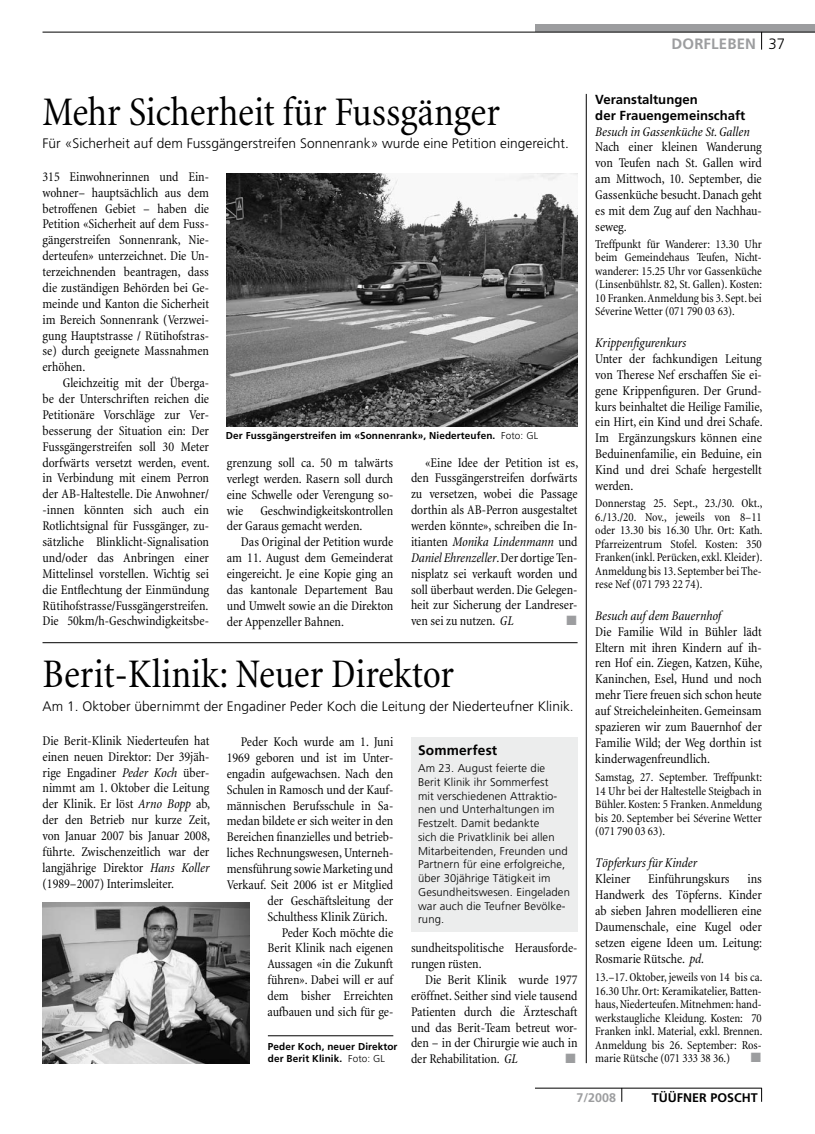
<style>
.page{position:relative;width:815px;height:1134px;background:#fff}
.page>*{position:absolute;margin:0;border:0;box-sizing:border-box;transform-origin:0 0}
.t1{font:condensed 41.25px "Minion";letter-spacing:-.005em;color:#000}
.t2{font:700 15px "Frutiger";letter-spacing:.01em;color:#9c9d9f}
.t3{font:300 13.75px "Frutiger";color:#000}
.t4{font:700 13.75px "Frutiger";letter-spacing:.01em;color:#000}
.t5{font:condensed 13.5px/15.9px "Minion";letter-spacing:-.005em;color:#000;text-align:justify}
.t6{font:italic condensed 13.5px "Minion";letter-spacing:-.005em;color:#000}
.t7{font:13.5px "Zapf Dingbats ITC";color:#9c9d9f}
.t8{font:700 13.12px/15.9px "Frutiger";color:#000}
.t9{font:700 12.5px "Frutiger";letter-spacing:.005em;color:#000}
.t10{font:700 12.5px "Frutiger";color:#9c9d9f}
.t11{font:condensed 12.25px/13.5px "Minion";color:#000;text-align:justify}
.t12{font:300 11.25px/13.8px "Frutiger";letter-spacing:.01em;color:#000}
.t13{font:700 10px/12.5px "Frutiger";letter-spacing:.01em;color:#000}
.s1{font-weight:300;color:#000}
.s2{font-weight:300}
.s3{font-style:italic}
</style>
<div class="page">
<div style="left:535px;top:25px;width:280px;height:7px;background:#9c9d9f"></div>
<hr style="left:43px;top:32px;width:772px;height:1px;background:#000">
<svg style="left:761px;top:33px;width:1px;height:17px"></svg>
<hr style="left:535px;top:1088px;width:227px;height:1px;background:#000">
<svg style="left:761px;top:1088px;width:1px;height:14px"></svg>
<svg style="left:622px;top:1088px;width:1px;height:14px"></svg>
<hr style="left:43px;top:642px;width:535px;height:1px;background:#000">
<div style="left:411px;top:737px;width:167px;height:195px;background:#eceded"></div>
<hr style="left:586px;top:94px;width:1px;height:969px;background:#000">
<hr style="left:268px;top:1035px;width:125px;height:1px;background:#000">
<img style="left:227px;top:174px;width:351px;height:252px">
<img style="left:43px;top:902px;width:207px;height:161px">
<p class="t2" style="left:672px;top:35px;width:115px">DORFLEBEN <span class="s1">37</span></p>
<h1 class="t1" style="left:43px;top:90px;width:459px">Mehr Sicherheit für Fussgänger</h1>
<p class="t3" style="left:43px;top:136px;width:528px">Für «Sicherheit auf dem Fussgängerstreifen Sonnenrank» wurde eine Petition eingereicht.</p>
<p class="t5" style="left:43px;top:169px;width:168px">315 Einwohnerinnen und Ein&shy;wohner– hauptsächlich aus dem betroffenen Gebiet – haben die Petition «Sicherheit auf dem Fuss&shy;gängerstreifen Sonnenrank, Nie&shy;derteufen» unterzeichnet. Die Un&shy;terzeichnenden beantragen, dass die zuständigen Behörden bei Ge&shy;meinde und Kanton die Sicherheit im Bereich Sonnenrank (Verzwei&shy;gung Hauptstrasse / Rütihofstras&shy;se) durch geeignete Massnahmen erhöhen.</p>
<p class="t5" style="left:43px;top:375px;width:169px;text-indent:20px">Gleichzeitig mit der Überga&shy;be der Unterschriften reichen die Petitionäre Vorschläge zur Ver&shy;besserung der Situation ein: Der Fussgängerstreifen soll 30 Meter dorfwärts versetzt werden, event. in Verbindung mit einem Perron der AB-Haltestelle. Die Anwohner/ -innen könnten sich auch ein Rotlichtsignal für Fussgänger, zu&shy;sätzliche Blinklicht-Signalisation und/oder das Anbringen einer Mittelinsel vorstellen. Wichtig sei die Entflechtung der Einmündung Rütihofstrasse/Fussgängerstreifen.<br>Die 50km/h-Geschwindigkeitsbe-</p>
<p class="t13" style="left:226px;top:430px;width:314px">Der Fussgängerstreifen im «Sonnenrank», Niederteufen. <span class="s2">Foto: GL</span></p>
<p class="t5" style="left:227px;top:455px;width:168px">grenzung soll ca. 50 m talwärts verlegt werden. Rasern soll durch eine Schwelle oder Verengung so&shy;wie Geschwindigkeitskontrollen der Garaus gemacht werden.</p>
<p class="t5" style="left:227px;top:534px;width:168px;text-indent:14px">Das Original der Petition wurde am 11. August dem Gemeinderat eingereicht. Je eine Kopie ging an das kantonale Departement Bau und Umwelt sowie an die Direkton der Appenzeller Bahnen.</p>
<p class="t5" style="left:411px;top:455px;width:169px;text-indent:14px">«Eine Idee der Petition ist es, den Fussgängerstreifen dorfwärts zu versetzen, wobei die Passage dorthin als AB-Perron ausgestaltet werden könnte», schreiben die In&shy;itianten <span class="s3">Monika Lindenmann</span> und <span class="s3">Daniel Ehrenzeller</span>. Der dortige Ten&shy;nisplatz sei verkauft worden und soll überbaut werden. Die Gelegen&shy;heit zur Sicherung der Landreser&shy;ven sei zu nutzen. <span class="s3">GL</span></p>
<p class="t7" style="left:566px;top:614px;width:12px">■</p>
<h1 class="t1" style="left:43px;top:653px;width:413px">Berit-Klinik: Neuer Direktor</h1>
<p class="t3" style="left:43px;top:698px;width:533px">Am 1. Oktober übernimmt der Engadiner Peder Koch die Leitung der Niederteufner Klinik.</p>
<p class="t5" style="left:43px;top:733px;width:169px">Die Berit-Klinik Niederteufen hat einen neuen Direktor: Der 39jäh&shy;rige Engadiner <span class="s3">Peder Koch</span> über&shy;nimmt am 1. Oktober die Leitung der Klinik. Er löst <span class="s3">Arno Bopp</span> ab, der den Betrieb nur kurze Zeit, von Januar 2007 bis Januar 2008, führte. Zwischenzeitlich war der langjährige Direktor <span class="s3">Hans Koller </span>(1989–2007) Interimsleiter.</p>
<p class="t5" style="left:241px;top:734px;width:154px">Peder Koch wurde am 1. Juni</p>
<p class="t4" style="left:418px;top:742px;width:81px">Sommerfest</p>
<p class="t12" style="left:418px;top:761px;width:153px">Am 23. August feierte die<br>Berit Klinik ihr Sommerfest<br>mit verschiedenen Attraktio&shy;nen und Unterhaltungen im<br>Festzelt. Damit bedankte<br>sich die Privatklinik bei allen<br>Mitarbeitenden, Freunden und<br>Partnern für eine erfolgreiche, über 30jährige Tätigkeit im<br>Gesundheitswesen. Eingeladen war auch die Teufner Bevölke&shy;rung.</p>
<p class="t5" style="left:227px;top:750px;width:168px">1969 geboren und ist im Unter-</p>
<p class="t5" style="left:227px;top:766px;width:168px">engadin aufgewachsen. Nach den</p>
<p class="t5" style="left:227px;top:782px;width:168px">Schulen in Ramosch und der Kauf-</p>
<p class="t5" style="left:227px;top:798px;width:168px">männischen Berufsschule in Sa-</p>
<p class="t5" style="left:227px;top:813px;width:168px">medan bildete er sich weiter in den</p>
<p class="t5" style="left:227px;top:829px;width:168px">Bereichen finanzielles und betrieb-</p>
<p class="t5" style="left:227px;top:845px;width:168px">liches Rechnungswesen, Unterneh-</p>
<p class="t5" style="left:227px;top:861px;width:168px">mensführung sowie Marketing und</p>
<p class="t5" style="left:227px;top:877px;width:168px">Verkauf. Seit 2006 ist er Mitglied</p>
<p class="t5" style="left:268px;top:893px;width:127px">der Geschäftsleitung der</p>
<p class="t5" style="left:268px;top:909px;width:122px">Schulthess Klinik Zürich.</p>
<p class="t5" style="left:282px;top:925px;width:113px">Peder Koch möchte die</p>
<p class="t5" style="left:268px;top:940px;width:127px">Berit Klinik nach eigenen</p>
<p class="t5" style="left:268px;top:956px;width:127px">Aussagen «in die Zukunft</p>
<p class="t5" style="left:268px;top:972px;width:127px">führen». Dabei will er auf</p>
<p class="t5" style="left:268px;top:988px;width:127px">dem bisher Erreichten</p>
<p class="t5" style="left:268px;top:1004px;width:127px">aufbauen und sich für ge-</p>
<p class="t5" style="left:411px;top:940px;width:168px">sundheitspolitische Herausforde&shy;rungen rüsten.</p>
<p class="t5" style="left:411px;top:972px;width:168px;text-indent:14px">Die Berit Klinik wurde 1977 eröffnet. Seither sind viele tausend Patienten durch die Ärzteschaft und das Berit-Team betreut wor&shy;den – in der Chirurgie wie auch in der Rehabilitation. <span class="s3">GL</span></p>
<p class="t13" style="left:268px;top:1040px;width:131px">Peder Koch, neuer Direktor der Berit Klinik. <span class="s2">Foto: GL</span></p>
<p class="t7" style="left:566px;top:1052px;width:12px">■</p>
<p class="t8" style="left:595px;top:91px;width:152px">Veranstaltungen<br>der Frauengemeinschaft</p>
<p class="t6" style="left:595px;top:124px;width:156px">Besuch in Gassenküche St. Gallen</p>
<p class="t5" style="left:595px;top:139px;width:168px">Nach einer kleinen Wanderung von Teufen nach St. Gallen wird am Mittwoch, 10. September, die Gassenküche besucht. Danach geht es mit dem Zug auf den Nachhau&shy;seweg.</p>
<p class="t11" style="left:595px;top:237px;width:168px">Treffpunkt für Wanderer: 13.30 Uhr beim Gemeindehaus Teufen, Nicht&shy;wanderer: 15.25 Uhr vor Gassenküche (Linsenbühlstr. 82, St. Gallen). Kosten:<br>10 Franken. Anmeldung bis 3. Sept. bei Séverine Wetter (071 790 03 63).</p>
<p class="t6" style="left:595px;top:336px;width:92px">Krippenfigurenkurs</p>
<p class="t5" style="left:595px;top:351px;width:169px">Unter der fachkundigen Leitung von Therese Nef erschaffen Sie ei&shy;gene Krippenfiguren. Der Grund&shy;kurs beinhaltet die Heilige Familie, ein Hirt, ein Kind und drei Schafe.<br>Im Ergänzungskurs können eine Beduinenfamilie, ein Beduine, ein Kind und drei Schafe hergestellt werden.</p>
<p class="t11" style="left:595px;top:497px;width:169px">Donnerstag 25. Sept., 23./30. Okt., 6./13./20. Nov., jeweils von 8–11 oder 13.30 bis 16.30 Uhr. Ort: Kath.<br>Pfarreizentrum Stofel. Kosten: 350<br>Franken(inkl. Perücken, exkl. Kleider).<br>Anmeldung bis 13. September bei The&shy;rese Nef (071 793 22 74).</p>
<p class="t6" style="left:595px;top:608px;width:127px">Besuch auf dem Bauernhof</p>
<p class="t5" style="left:595px;top:624px;width:169px">Die Familie Wild in Bühler lädt Eltern mit ihren Kindern auf ih&shy;ren Hof ein. Ziegen, Katzen, Kühe, Kaninchen, Esel, Hund und noch mehr Tiere freuen sich schon heute auf Streicheleinheiten. Gemeinsam spazieren wir zum Bauernhof der Familie Wild; der Weg dorthin ist kinderwagenfreundlich.</p>
<p class="t11" style="left:595px;top:771px;width:168px">Samstag, 27. September. Treffpunkt:<br>14 Uhr bei der Haltestelle Steigbach in Bühler. Kosten: 5 Franken. Anmeldung bis 20. September bei Séverine Wetter (071 790 03 63).</p>
<p class="t6" style="left:595px;top:856px;width:103px">Töpferkurs für Kinder</p>
<p class="t5" style="left:595px;top:871px;width:37px">Kleiner</p>
<p class="t5" style="left:648px;top:871px;width:83px">Einführungskurs</p>
<p class="t5" style="left:595px;top:871px;width:168px;text-indent:152px">ins Handwerk des Töpferns. Kinder ab sieben Jahren modellieren eine Daumenschale, eine Kugel oder setzen eigene Ideen um. Leitung:<br>Rosmarie Rütsche. <span class="s3">pd.</span></p>
<p class="t11" style="left:595px;top:971px;width:169px">13.–17. Oktober, jeweils von 14 bis ca.<br>16.30 Uhr. Ort: Keramikatelier, Batten&shy;haus, Niederteufen. Mitnehmen: hand&shy;werkstaugliche Kleidung. Kosten: 70<br>Franken inkl. Material, exkl. Brennen.<br>Anmeldung bis 26. September: Ros&shy;marie Rütsche (071 333 38 36.)</p>
<p class="t7" style="left:751px;top:1051px;width:12px">■</p>
<p class="t10" style="left:576px;top:1090px;width:41px">7/2008</p>
<p class="t9" style="left:652px;top:1090px;width:108px">TÜÜFNER POSCHT</p>
</div>
